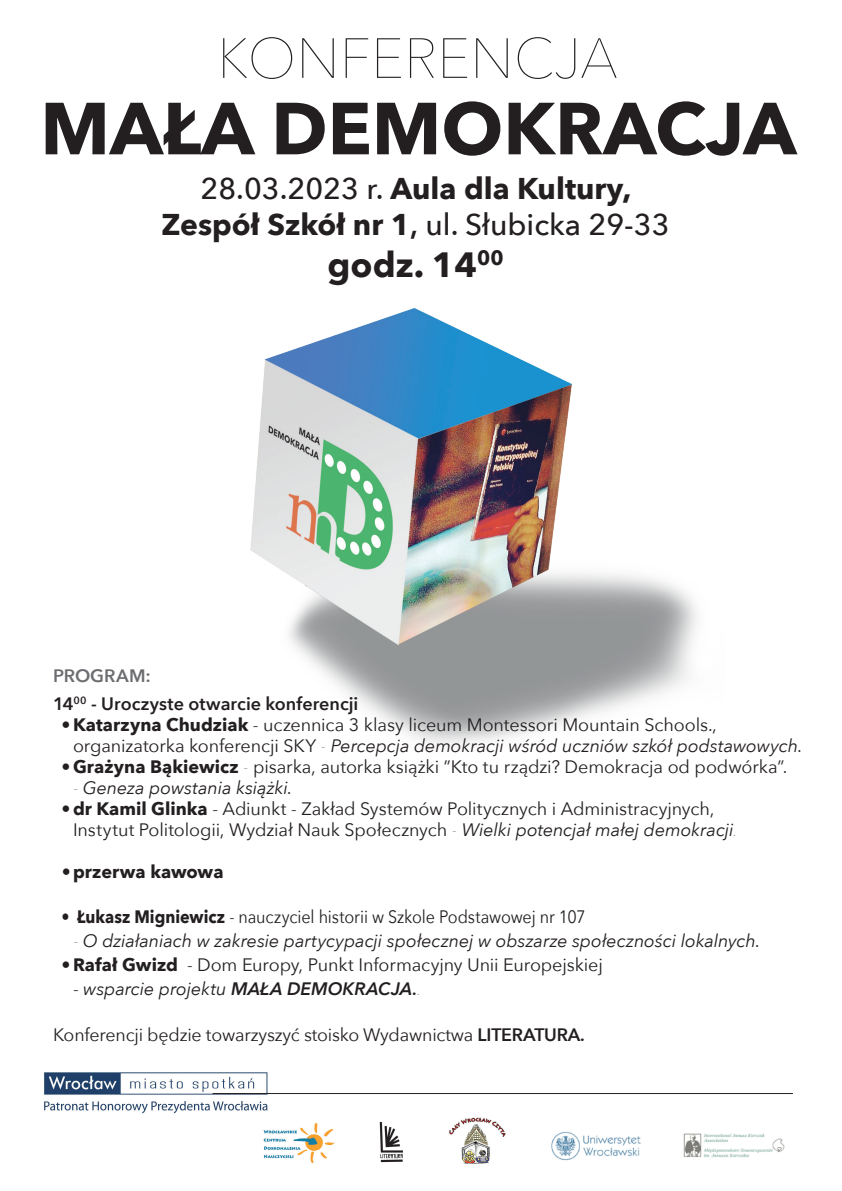
<style>
.page{position:relative;width:842px;height:1191px;background:#fff}
.page>*{position:absolute;margin:0;border:0;box-sizing:border-box;transform-origin:0 0}
.t1{font:700 35px "Avenir Next";color:#231f20}
.t2{font:700 30px/36px "Avenir Next";color:#231f20;text-align:center}
.t3{font:18px/21px "Avenir Next";letter-spacing:-.01em;color:#231f20}
.t4{font:italic 18px "Avenir Next";letter-spacing:-.005em;color:#231f20}
.t5{font:18px "Avenir Next";letter-spacing:-.01em;color:#231f20;scale:.9 1}
.t6{font:600 18px/28.2px "Avenir Next";color:#231f20}
.t7{font:700 18px "Avenir Next";color:#231f20}
.s1{font-weight:500}
.s2{font-weight:600}
.s3{color:#6c6d70}
.s4{font-weight:700}
.s5{font-weight:200}
.s6{font-style:italic}
.s7{font-weight:200;font-style:normal}
.s8{font-style:normal}
</style>
<div class="page">
<img style="left:250px;top:308px;width:447px;height:436px">
<svg style="left:46px;top:101px;width:751px;height:55px"></svg>
<svg style="left:223px;top:37px;width:394px;height:42px"></svg>
<img style="left:44px;top:1072px;width:225px;height:42px">
<img style="left:683px;top:1133px;width:102px;height:25px">
<img style="left:551px;top:1131px;width:90px;height:30px">
<img style="left:379px;top:1122px;width:24px;height:41px">
<img style="left:449px;top:1117px;width:57px;height:47px">
<img style="left:263px;top:1123px;width:72px;height:40px">
<hr style="left:213px;top:1093px;width:580px;height:1px;background:#231f20">
<h2 class="t2" style="left:162px;top:170px;width:509px"><span class="s1">28.03.2023 r.</span> Aula dla Kultury,<br>Zespół Szkół nr 1<span class="s2">,</span> <span class="s1">ul. Słubicka 29-33</span></h2>
<h1 class="t1" style="left:328px;top:234px;width:177px">godz. 14<sup>00</sup></h1>
<p class="t6" style="left:53px;top:660px;width:307px"><span class="s3">PROGRAM:<br></span>14<sup>00</sup> - Uroczyste otwarcie konferencji</p>
<p class="t3" style="left:73px;top:713px;width:731px;text-indent:-11px"><span class="s4">• Katarzyna Chudziak</span> - uczennica 3 klasy liceum Montessori Mountain Schools., organizatorka konferencji SKY <span class="s5">-</span> <span class="s6">Percepcja demokracji wśród uczniów szkół podstawowych.</span></p>
<p class="t3" style="left:62px;top:755px;width:727px"><span class="s4">• Grażyna Bąkiewicz</span> <span class="s5">-</span> pisarka, autorka książki ”Kto tu rządzi? Demokracja od podwórka”.</p>
<p class="t4" style="left:73px;top:772px;width:221px"><span class="s7">-</span> Geneza powstania książki.</p>
<p class="t3" style="left:73px;top:797px;width:665px;text-indent:-11px"><span class="s4">• dr Kamil Glinka</span> - Adiunkt - Zakład Systemów Politycznych i Administracyjnych,<br>Instytut Politologii, Wydział Nauk Społecznych <span class="s5">-</span> <span class="s6">Wielki potencjał małej demokracji</span><span class="s5">.</span></p>
<p class="t7" style="left:62px;top:856px;width:163px">• przerwa kawowa</p>
<p class="t5" style="left:62px;top:901px;width:583px"><span class="s1">•</span> <span class="s4">Łukasz Migniewicz</span> - nauczyciel historii w Szkole Podstawowej nr 107</p>
<p class="t4" style="left:73px;top:925px;width:689px"><span class="s7">-</span> O działaniach w zakresie partycypacji społecznej w obszarze społeczności lokalnych.</p>
<p class="t3" style="left:62px;top:953px;width:543px"><span class="s4">• Rafał Gwizd</span> - Dom Europy, Punkt Informacyjny Unii Europejskiej</p>
<p class="t4" style="left:73px;top:973px;width:349px"><span class="s8">-</span> wsparcie projektu <span class="s2">MAŁA DEMOKRACJA.</span><span class="s7">.</span></p>
<p class="t3" style="left:53px;top:1023px;width:533px">Konferencji będzie towarzyszyć stoisko Wydawnictwa <span class="s2">LITERATURA.</span></p>
</div>
